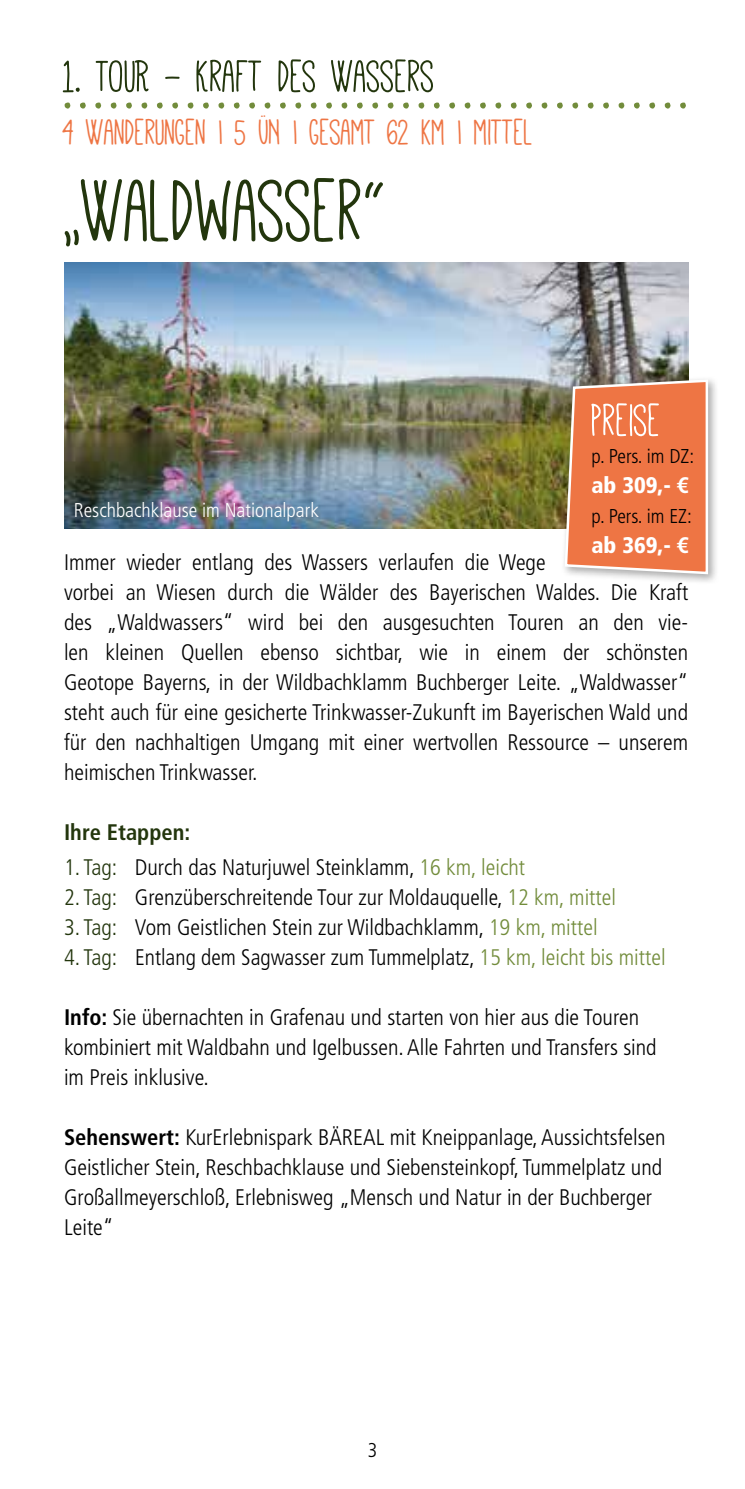
<style>
.page{position:relative;width:745px;height:1489px;background:#fff}
.page>*{position:absolute;margin:0;border:0;box-sizing:border-box;transform-origin:0 0}
.t1{font:97px "Mathlete Bulky";color:#23360d}
.t2{font:72.5px "Mathlete Bulky";color:#728c3b}
.t3{font:50px "Mathlete Bulky";color:#23360d}
.t4{font:50px "Mathlete Bulky";color:#fff}
.t5{font:40px "Mathlete Bulky";color:#ee7544}
.t6{font:300 condensed 22.5px/30px "Frutiger";color:#000}
.t7{font:900 condensed 22.5px "Frutiger";color:#fff}
.t8{font:700 condensed 22.5px "Frutiger";color:#23360d}
.t9{font:300 condensed 20px "Frutiger";color:#fff}
.t10{font:300 condensed 20px "Frutiger";color:#000}
.s1{font-family:"Frutiger LT Std";font-weight:700}
.s2{color:#23360d}
.s3{color:#728c3b}
.s4{font-weight:700}
</style>
<div class="page">
<img style="left:64px;top:262px;width:623px;height:267px">
<div style="left:561px;top:376px;width:157px;height:209px;background:#000;opacity:.33"></div>
<svg style="left:563px;top:378px;width:145px;height:197px;background:#e77f53"></svg>
<h3 class="t3" style="left:64px;top:52px;width:372px">1. TOUR - KRAFT DES WASSERS</h3>
<h3 class="t5" style="left:64px;top:112px;width:470px">4 WANDERUNGEN | 5 ÜN | GESAMT 62 KM | MITTEL</h3>
<h1 class="t1" style="left:64px;top:163px;width:324px">„WALDWASSER“</h1>
<h2 class="t2" style="left:64px;top:51px;width:625px">.........................................</h2>
<h3 class="t4" style="left:592px;top:396px;width:70px">PREISE</h3>
<p class="t10" style="left:591px;top:445px;width:104px">p. Pers. im DZ:</p>
<p class="t7" style="left:591px;top:472px;width:98px">ab 309,- <span class="s1">€</span></p>
<p class="t10" style="left:591px;top:505px;width:102px">p. Pers. im EZ:</p>
<p class="t7" style="left:591px;top:532px;width:98px">ab 369,- <span class="s1">€</span></p>
<p class="t9" style="left:74px;top:498px;width:246px">Reschbachklause im Nationalpark</p>
<p class="t6" style="left:64px;top:547px;width:625px">Immer wieder entlang des Wassers verlaufen die Wege<br>vorbei an Wiesen durch die Wälder des Bayerischen Waldes. Die Kraft des „Waldwassers“ wird bei den ausgesuchten Touren an den vie&shy;len kleinen Quellen ebenso sichtbar, wie in einem der schönsten Geotope Bayerns, in der Wildbachklamm Buchberger Leite. „Waldwasser“ steht auch für eine gesicherte Trinkwasser-Zukunft im Bayerischen Wald und für den nachhaltigen Umgang mit einer wertvollen Ressource – unserem heimischen Trinkwasser.</p>
<p class="t8" style="left:64px;top:819px;width:128px">Ihre Etappen:</p>
<p class="t6" style="left:64px;top:852px;width:462px"><span class="s2">1. Tag:</span> Durch das Naturjuwel Steinklamm, <span class="s3">16 km, leicht</span></p>
<p class="t6" style="left:64px;top:882px;width:553px"><span class="s2">2. Tag:</span> Grenzüberschreitende Tour zur Moldauquelle, <span class="s3">12 km, mittel</span></p>
<p class="t6" style="left:64px;top:912px;width:534px"><span class="s2">3. Tag:</span> Vom Geistlichen Stein zur Wildbachklamm, <span class="s3">19 km, mittel</span></p>
<p class="t6" style="left:64px;top:942px;width:602px"><span class="s2">4. Tag:</span> Entlang dem Sagwasser zum Tummelplatz, <span class="s3">15 km, leicht bis mittel</span></p>
<p class="t6" style="left:64px;top:1002px;width:593px"><span class="s4">Info:</span> Sie übernachten in Grafenau und starten von hier aus die Touren kombiniert mit Waldbahn und Igelbussen. Alle Fahrten und Transfers sind im Preis inklusive.</p>
<p class="t6" style="left:64px;top:1122px;width:602px"><span class="s4">Sehenswert:</span> KurErlebnispark BÄREAL mit Kneippanlage, Aussichtsfelsen Geistlicher Stein, Reschbachklause und Siebensteinkopf, Tummelplatz und Großallmeyerschloß, Erlebnisweg „Mensch und Natur in der Buchberger Leite“</p>
<p class="t10" style="left:367px;top:1437px;width:11px">3</p>
</div>
